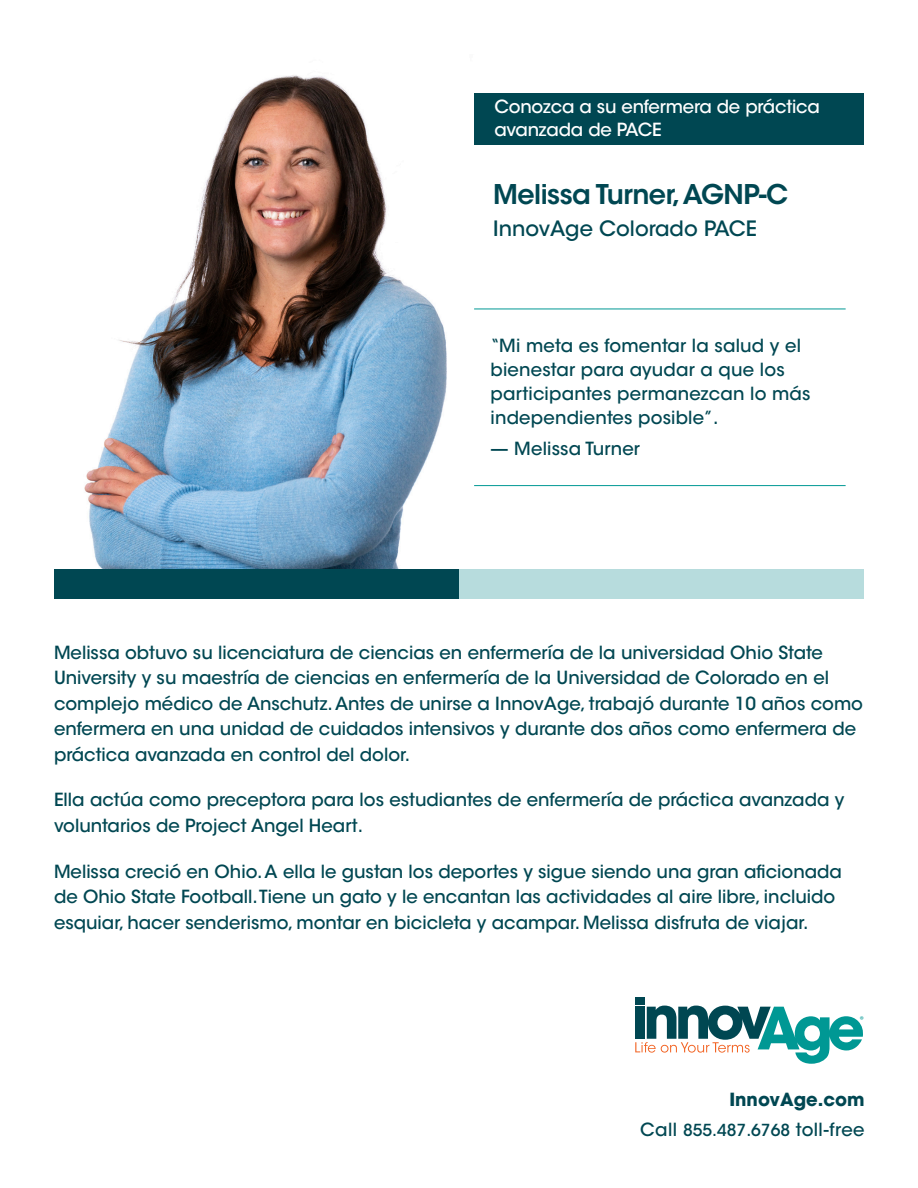
<style>
.page{position:relative;width:918px;height:1188px;background:#fff}
.page>*{position:absolute;margin:0;border:0;box-sizing:border-box;transform-origin:0 0}
.text__secondary{font:600 27px "ITC Avant Garde Std";letter-spacing:-.02em;color:#004752}
.text__secondary-2{font:500 21px "ITC Avant Garde Std";color:#004752}
.text__secondary-3{font:500 18px/25.5px "ITC Avant Garde Std";color:#004752}
.text__secondary-4{font:500 18px/22.5px "ITC Avant Garde Std";letter-spacing:-.01em;color:#fff}
._02_Head{font:500 18px "ITC Avant Garde Std";letter-spacing:.02em;color:#004752}
._02_Head-2{font:700 18px "Avant Garde";color:#004752}
.t1{font:9.75px "Myriad Pro";color:#009894}
.s1{font-size:16.5px}
</style>
<div class="page">
<img style="left:84px;top:75px;width:447px;height:494px">
<div style="left:635px;top:998px;width:10px;height:7px;background:#004752"></div>
<svg style="left:635px;top:1006px;width:228px;height:58px"></svg>
<div style="left:474px;top:93px;width:390px;height:52px;background:#004752"></div>
<div style="left:54px;top:569px;width:405px;height:30px;background:#004752"></div>
<div style="left:459px;top:569px;width:405px;height:30px;background:#b7dcdd"></div>
<hr style="left:474px;top:309px;width:372px;height:1px;background:#009894">
<hr style="left:474px;top:485px;width:372px;height:1px;background:#009894">
<p class="text__secondary-4" style="left:494px;top:96px;width:327px">Conozca a su enfermera de práctica avanzada de PACE</p>
<p class="text__secondary" style="left:493px;top:177px;width:296px">Melissa Turner, AGNP-C</p>
<p class="text__secondary-2" style="left:493px;top:215px;width:265px">InnovAge Colorado PACE</p>
<p class="text__secondary-3" style="left:491px;top:334px;width:322px;line-height:24px">“Mi meta es fomentar la salud y el bienestar para ayudar a que los participantes permanezcan lo más independientes posible”.</p>
<p class="text__secondary-3" style="left:491px;top:436px;width:151px">— Melissa Turner</p>
<p class="text__secondary-3" style="left:54px;top:640px;width:811px">Melissa obtuvo su licenciatura de ciencias en enfermería de la universidad Ohio State University y su maestría de ciencias en enfermería de la Universidad de Colorado en el complejo médico de Anschutz. Antes de unirse a InnovAge, trabajó durante 10 años como enfermera en una unidad de cuidados intensivos y durante dos años como enfermera de práctica avanzada en control del dolor.</p>
<p class="text__secondary-3" style="left:54px;top:787px;width:792px">Ella actúa como preceptora para los estudiantes de enfermería de práctica avanzada y voluntarios de Project Angel Heart.</p>
<p class="text__secondary-3" style="left:54px;top:859px;width:790px">Melissa creció en Ohio. A ella le gustan los deportes y sigue siendo una gran aficionada de Ohio State Football. Tiene un gato y le encantan las actividades al aire libre, incluido esquiar, hacer senderismo, montar en bicicleta y acampar. Melissa disfruta de viajar.</p>
<p class="t1" style="left:860px;top:1014px;width:6px">®</p>
<p class="_02_Head-2" style="left:729px;top:1088px;width:137px">InnovAge.com</p>
<p class="_02_Head" style="left:640px;top:1118px;width:226px">Call <span class="s1">855.487.6768</span> toll-free</p>
</div>
